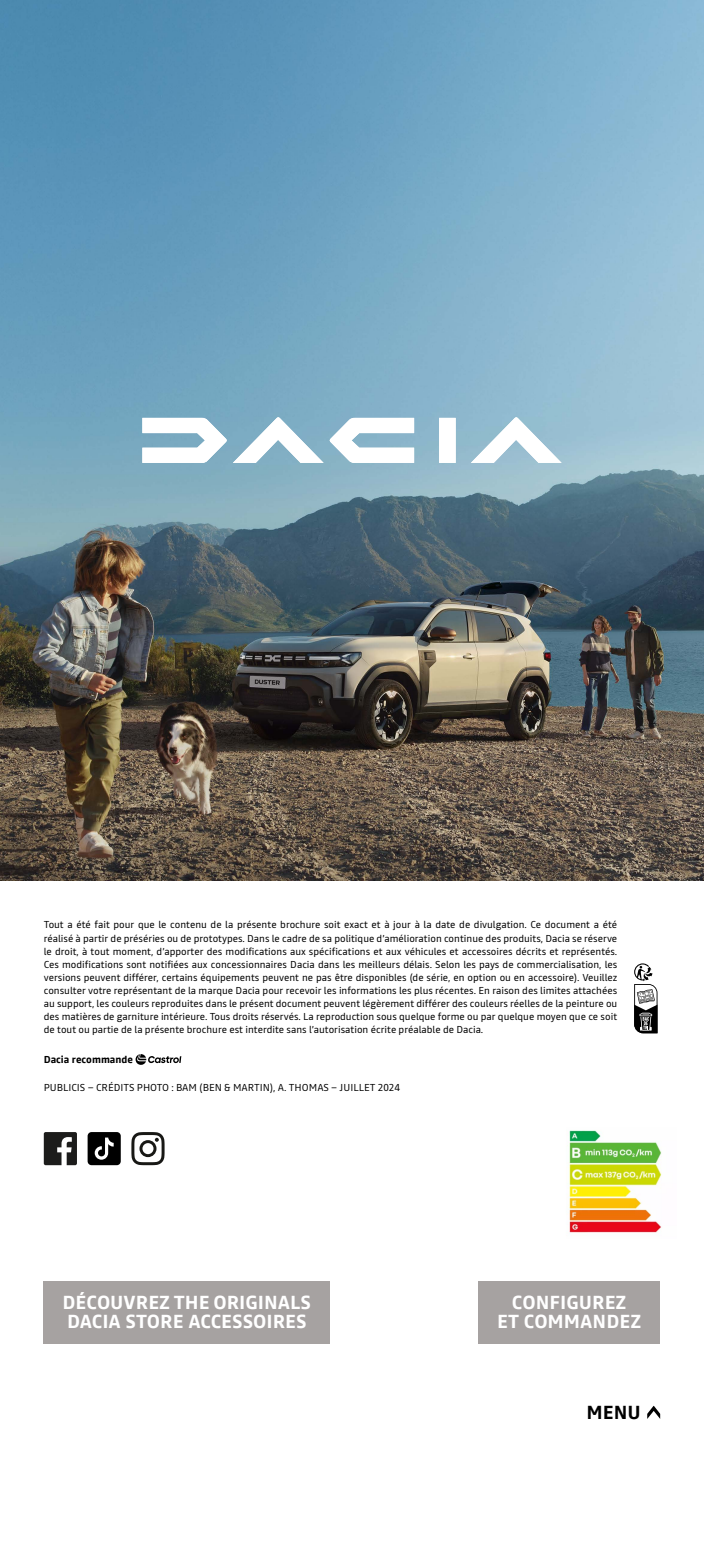
<style>
.page{position:relative;width:704px;height:1544px;background:#fff}
.page>*{position:absolute;margin:0;border:0;box-sizing:border-box;transform-origin:0 0}
.t1{font:700 18.75px/18.8px "Read";color:#fff}
.t2{font:700 18.75px "Read";color:#000}
.t3{font:10px/13.1px "Read";color:#000;text-align:justify}
.t4{font:700 10px "Read";color:#000}
</style>
<div class="page">
<img style="left:0;top:0;width:703px;height:880px">
<svg style="left:44px;top:1132px;width:33px;height:33px"></svg>
<svg style="left:88px;top:1132px;width:33px;height:33px"></svg>
<svg style="left:131px;top:1132px;width:33px;height:33px"></svg>
<svg style="left:142px;top:417px;width:419px;height:46px"></svg>
<svg style="left:647px;top:1406px;width:12px;height:13px"></svg>
<img style="left:567px;top:1130px;width:95px;height:103px">
<svg style="left:634px;top:963px;width:24px;height:71px"></svg>
<div style="left:44px;top:1281px;width:285px;height:62px;background:#a6a2a1"></div>
<div style="left:478px;top:1281px;width:181px;height:62px;background:#a6a2a1"></div>
<svg style="left:135px;top:1054px;width:46px;height:11px"></svg>
<p class="t3" style="left:44px;top:918px;width:574px">Tout a été fait pour que le contenu de la présente brochure soit exact et à jour à la date de divulgation. Ce document a été réalisé à partir de préséries ou de prototypes. Dans le cadre de sa politique d’amélioration continue des produits, Dacia se réserve le droit, à tout moment, d’apporter des modifications aux spécifications et aux véhicules et accessoires décrits et représentés.<br>Ces modifications sont notifiées aux concessionnaires Dacia dans les meilleurs délais. Selon les pays de commercialisation, les versions peuvent différer, certains équipements peuvent ne pas être disponibles (de série, en option ou en accessoire). Veuillez consulter votre représentant de la marque Dacia pour recevoir les informations les plus récentes. En raison des limites attachées au support, les couleurs reproduites dans le présent document peuvent légèrement différer des couleurs réelles de la peinture ou des matières de garniture intérieure. Tous droits réservés. La reproduction sous quelque forme ou par quelque moyen que ce soit de tout ou partie de la présente brochure est interdite sans l’autorisation écrite préalable de Dacia.</p>
<p class="t4" style="left:44px;top:1053px;width:91px">Dacia recommande</p>
<p class="t3" style="left:44px;top:1080px;width:204px">PUBLICIS – CRÉDITS PHOTO : BAM (Ben &amp; Marti</p>
<p class="t3" style="left:262px;top:1080px;width:40px">n), A. Thomas</p>
<p class="t3" style="left:331px;top:1080px;width:19px">– juillet</p>
<p class="t3" style="left:377px;top:1080px;width:24px">2024</p>
<h1 class="t1" style="left:62px;top:1293px;width:250px">DÉCOUVREZ THE ORIGINALS<br>DACIA STORE ACCESSOIRES</h1>
<h1 class="t1" style="left:497px;top:1293px;width:145px;text-align:center">CONFIGUREZ<br>ET COMMANDEZ</h1>
<h1 class="t2" style="left:586px;top:1399px;width:56px">MENU</h1>
</div>
